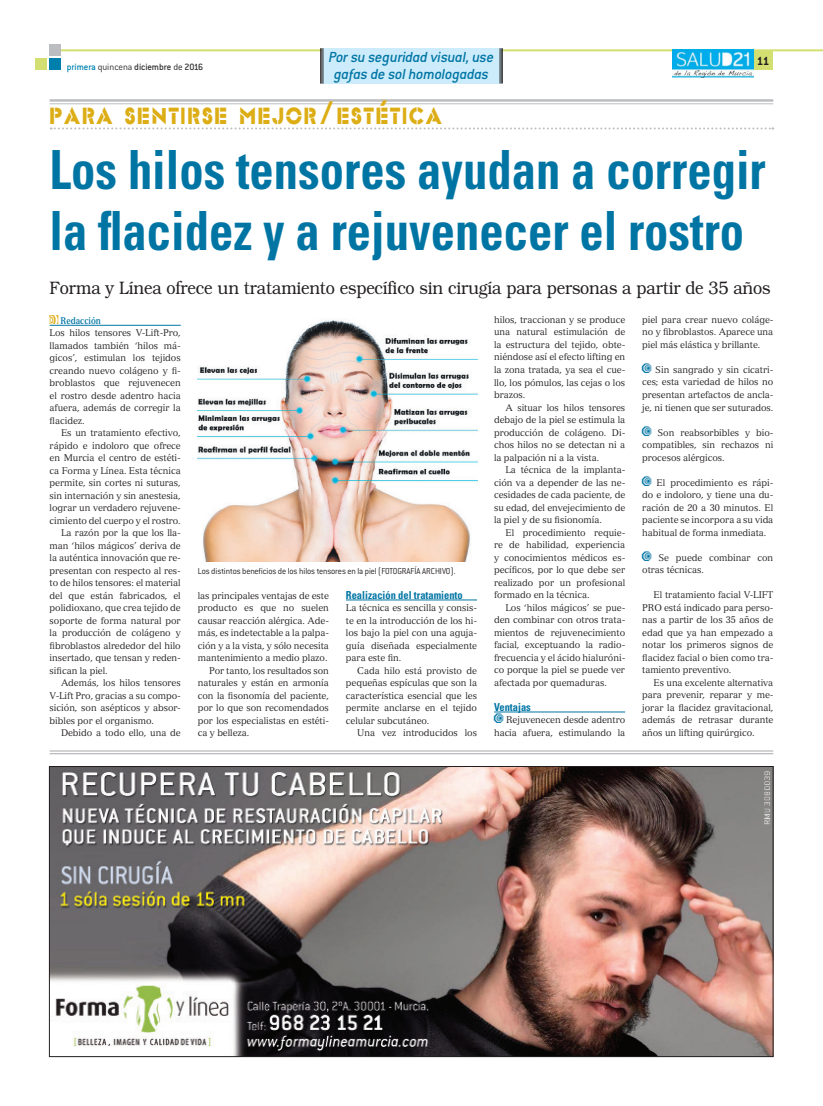
<style>
.page{position:relative;width:823px;height:1106px;background:#fff}
.page>*{position:absolute;margin:0;border:0;box-sizing:border-box;transform-origin:0 0}
.t1{font:700 condensed 54px/61px "Univers";color:#0075a4;scale:.9 1}
.t2{font:34px "Freeport Condensed";letter-spacing:.04em;color:#dcad15;scale:1.3 1}
.t3{font:300 18px "Bookman";letter-spacing:-.01em;color:#231f20;scale:.9 1}
.t4{font:italic 500 16px/17.5px "Conduit ITC";letter-spacing:-.015em;color:#0075a4;text-align:center}
.t5{font:700 13px "Conduit ITC";color:#231f20}
.t6{font:700 condensed 11px "Univers";color:#0075a4;scale:.95 1}
.t7{font:500 10px "Conduit ITC";letter-spacing:-.01em;color:#312f30}
.t8{font:9.5px/12.5px "Versailles";letter-spacing:-.005em;color:#231f20;text-align:justify;scale:.95 1}
.t9{font:300 9.5px "Conduit ITC";letter-spacing:-.015em;color:#231f20;scale:.95 1}
.t10{font:700 9.5px "Versailles";color:#0075a4;scale:.8 1}
.s1{color:#0083b0}
.s2{font-weight:300}
.s3{font-weight:300;color:#231f20}
.s4{font-family:"Mini Pics Doohickies Too";font-weight:400;font-size:8.9px;color:#dcad15}
.s5{font-family:"Mini Pics Doohickies Too";color:#0075a4}
</style>
<div class="page">
<hr style="left:52px;top:49px;width:770px;height:2px;background:#d3e071">
<div style="left:36px;top:58px;width:11px;height:11px;background:#d3e071"></div>
<div style="left:49px;top:44px;width:12px;height:11px;background:#bcbdc0"></div>
<div style="left:49px;top:58px;width:12px;height:11px;background:#007fad"></div>
<div style="left:752px;top:50px;width:20px;height:19px;background:#d3e071"></div>
<img style="left:672px;top:50px;width:81px;height:28px">
<hr style="left:50px;top:99px;width:722px;height:3px;background:#bcbdc0">
<hr style="left:50px;top:103px;width:722px;height:1px;background:#bcbdc0">
<svg style="left:51px;top:127px;width:721px;height:2px"></svg>
<hr style="left:50px;top:325px;width:131px;height:1px;background:#0075a4">
<div style="left:321px;top:48px;width:180px;height:36px;background:#ccecfb"></div>
<hr style="left:322px;top:48px;width:1px;height:36px;background:#231f20">
<hr style="left:320px;top:48px;width:1px;height:36px;background:#231f20">
<hr style="left:501px;top:48px;width:1px;height:35px;background:#231f20">
<hr style="left:499px;top:48px;width:1px;height:35px;background:#231f20">
<img style="left:198px;top:319px;width:279px;height:242px">
<hr style="left:50px;top:750px;width:722px;height:1px;background:#bcbdc0">
<hr style="left:50px;top:753px;width:722px;height:1px;background:#bcbdc0">
<hr style="left:346px;top:599px;width:131px;height:1px;background:#0075a4">
<hr style="left:494px;top:711px;width:130px;height:1px;background:#0075a4">
<img style="left:51px;top:768px;width:719px;height:286px">
<p class="t4" style="left:328px;top:48px;width:167px">Por su seguridad visual, use gafas de sol homologadas</p>
<p class="t5" style="left:756px;top:53px;width:14px">11</p>
<p class="t7" style="left:67px;top:61px;width:138px"><span class="s1">primera</span> <span class="s2">quincena</span> diciembre <span class="s3">de</span> 2016</p>
<p class="t2" style="left:50px;top:92px;width:303px">para sentirse mejor/estética</p>
<p class="t1" style="left:50px;top:139px;width:796px">Los hilos tensores ayudan a corregir la flacidez y a rejuvenecer el rostro</p>
<p class="t3" style="left:50px;top:277px;width:802px">Forma y Línea ofrece un tratamiento específico sin cirugía para personas a partir de 35 años</p>
<p class="t10" style="left:50px;top:315px;width:65px"><span class="s4">n</span> Redacción</p>
<p class="t8" style="left:50px;top:326px;width:139px">Los hilos tensores V-Lift-Pro, llamados también ‘hilos má&shy;gicos’, estimulan los tejidos creando nuevo colágeno y fi&shy;broblastos que rejuvenecen el rostro desde adentro hacia afuera, además de corregir la flacidez.</p>
<p class="t8" style="left:50px;top:426px;width:139px;text-indent:11px">Es un tratamiento efectivo, rápido e indoloro que ofrece en Murcia el centro de estéti&shy;ca Forma y Línea. Esta técnica permite, sin cortes ni suturas, sin internación y sin anestesia, lograr un verdadero rejuvene&shy;cimiento del cuerpo y el rostro.</p>
<p class="t8" style="left:50px;top:526px;width:139px;text-indent:11px">La razón por la que los lla&shy;man ‘hilos mágicos’ deriva de la auténtica innovación que re&shy;presentan con respecto al res&shy;to de hilos tensores: el material del que están fabricados, el polidioxano, que crea tejido de soporte de forma natural por la producción de colágeno y fibroblastos alrededor del hilo insertado, que tensan y reden&shy;sifican la piel.</p>
<p class="t8" style="left:50px;top:676px;width:139px;text-indent:11px">Además, los hilos tensores V-Lift Pro, gracias a su compo&shy;sición, son asépticos y absor&shy;bibles por el organismo.</p>
<p class="t8" style="left:61px;top:726px;width:127px">Debido a todo ello, una de</p>
<p class="t8" style="left:641px;top:313px;width:139px">piel para crear nuevo coláge&shy;no y fibroblastos. Aparece una piel más elástica y brillante.</p>
<p class="t8" style="left:641px;top:363px;width:139px"><span class="s5">q</span> Sin sangrado y sin cicatri&shy;ces; esta variedad de hilos no presentan artefactos de ancla&shy;je, ni tienen que ser suturados.</p>
<p class="t8" style="left:641px;top:426px;width:139px"><span class="s5">q</span> Son reabsorbibles y bio&shy;compatibles, sin rechazos ni procesos alérgicos.</p>
<p class="t8" style="left:641px;top:476px;width:139px"><span class="s5">q</span> El procedimiento es rápi&shy;do e indoloro, y tiene una du&shy;ración de 20 a 30 minutos. El paciente se incorpora a su vida habitual de forma inmediata.</p>
<p class="t8" style="left:641px;top:551px;width:139px"><span class="s5">q</span> Se puede combinar con otras técnicas.</p>
<p class="t8" style="left:641px;top:588px;width:139px;text-indent:11px">El tratamiento facial V-LIFT PRO está indicado para perso&shy;nas a partir de los 35 años de edad que ya han empezado a notar los primeros signos de flacidez facial o bien como tra&shy;tamiento preventivo.</p>
<p class="t8" style="left:641px;top:676px;width:139px;text-indent:11px">Es una excelente alternativa para prevenir, reparar y me&shy;jorar la flacidez gravitacional, además de retrasar durante años un lifting quirúrgico.</p>
<p class="t8" style="left:494px;top:313px;width:139px">hilos, traccionan y se produce una natural estimulación de la estructura del tejido, obte&shy;niéndose así el efecto lifting en la zona tratada, ya sea el cue&shy;llo, los pómulos, las cejas o los brazos.</p>
<p class="t8" style="left:494px;top:401px;width:139px;text-indent:11px">A situar los hilos tensores debajo de la piel se estimula la producción de colágeno. Di&shy;chos hilos no se detectan ni a la palpación ni a la vista.</p>
<p class="t8" style="left:494px;top:463px;width:139px;text-indent:11px">La técnica de la implanta&shy;ción va a depender de las ne&shy;cesidades de cada paciente, de su edad, del envejecimiento de la piel y de su fisionomía.</p>
<p class="t8" style="left:494px;top:526px;width:139px;text-indent:11px">El procedimiento requie&shy;re de habilidad, experiencia y conocimientos médicos es&shy;pecíficos, por lo que debe ser realizado por un profesional formado en la técnica.</p>
<p class="t8" style="left:494px;top:601px;width:139px;text-indent:11px">Los ‘hilos mágicos’ se pue&shy;den combinar con otros trata&shy;mientos de rejuvenecimiento facial, exceptuando la radio&shy;frecuencia y el ácido hialuróni&shy;co porque la piel se puede ver afectada por quemaduras.</p>
<p class="t6" style="left:494px;top:700px;width:40px">Ventajas</p>
<p class="t8" style="left:494px;top:713px;width:139px"><span class="s5">q</span> Rejuvenecen desde adentro hacia afuera, estimulando la</p>
<p class="t9" style="left:198px;top:566px;width:273px">Los distintos beneficios de los hilos tensores en la piel (FOTOGRAFÍA ARCHIVO).</p>
<p class="t8" style="left:198px;top:589px;width:139px">las principales ventajas de este producto es que no suelen causar reacción alérgica. Ade&shy;más, es indetectable a la palpa&shy;ción y a la vista, y sólo necesita mantenimiento a medio plazo.</p>
<p class="t8" style="left:198px;top:664px;width:139px;text-indent:11px">Por tanto, los resultados son naturales y están en armonía con la fisonomía del paciente, por lo que son recomendados por los especialistas en estéti&shy;ca y belleza.</p>
<p class="t6" style="left:346px;top:588px;width:124px">Realización del tratamiento</p>
<p class="t8" style="left:346px;top:601px;width:139px">La técnica es sencilla y consis&shy;te en la introducción de los hi&shy;los bajo la piel con una aguja&shy;guía diseñada especialmente para este fin.</p>
<p class="t8" style="left:346px;top:664px;width:139px;text-indent:11px">Cada hilo está provisto de pequeñas espículas que son la característica esencial que les permite anclarse en el tejido celular subcutáneo.</p>
<p class="t8" style="left:357px;top:726px;width:127px">Una vez introducidos los</p>
</div>
